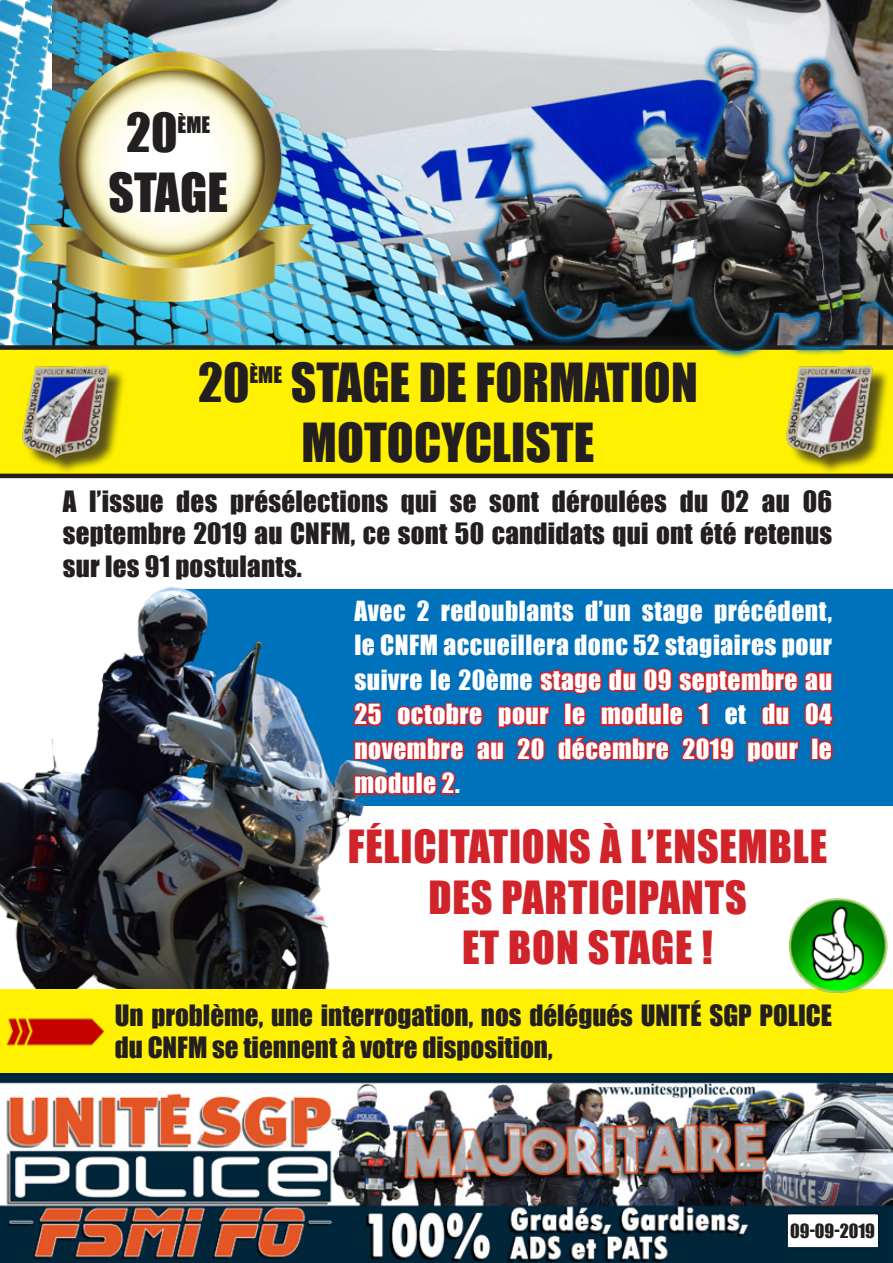
<style>
.page{position:relative;width:893px;height:1263px;background:#fff}
.page>*{position:absolute;margin:0;border:0;box-sizing:border-box;transform-origin:0 0}
.t1{font:49.5px "Impact";color:#231f20}
.t2{font:42px "Impact";letter-spacing:.02em;color:#d1232a}
.t3{font:27px/32.4px "Impact";letter-spacing:.01em;color:#231f20}
.t4{font:25.5px/34.5px "Impact";letter-spacing:.02em;color:#fff}
.t5{font:21px "Impact";color:#231f20}
.t6{font:18px "Impact";color:#231f20}
</style>
<div class="page">
<img style="left:535px;top:0;width:358px;height:36px">
<div style="left:170px;top:589px;width:723px;height:216px;background:#0071bb"></div>
<img style="left:0;top:587px;width:415px;height:402px">
<div style="left:0;top:989px;width:893px;height:206px;background:#fff101"></div>
<img style="left:0;top:0;width:535px;height:345px">
<svg style="left:0;top:345px;width:893px;height:133px;background:#f0e303"></svg>
<img style="left:0;top:1074px;width:893px;height:188px">
<div style="left:788px;top:1215px;width:89px;height:32px;background:#fff"></div>
<img style="left:468px;top:36px;width:425px;height:318px">
<img style="left:6px;top:1018px;width:98px;height:28px">
<img style="left:789px;top:898px;width:99px;height:95px">
<div style="left:789px;top:369px;width:101px;height:105px;background:#231f20;opacity:.75"></div>
<img style="left:783px;top:360px;width:93px;height:103px">
<svg style="left:351px;top:665px;width:483px;height:133px"></svg>
<div style="left:25px;top:369px;width:101px;height:105px;background:#231f20;opacity:.75"></div>
<img style="left:19px;top:360px;width:93px;height:103px">
<img style="left:12px;top:18px;width:317px;height:317px">
<p class="t1" style="left:126px;top:94px;width:53px">20</p>
<p class="t5" style="left:178px;top:108px;width:34px">ÈME</p>
<p class="t1" style="left:108px;top:154px;width:121px">STAGE</p>
<p class="t1" style="left:198px;top:344px;width:53px">20</p>
<p class="t5" style="left:250px;top:358px;width:34px">ÈME</p>
<p class="t1" style="left:291px;top:344px;width:409px">STAGE DE FORMATION</p>
<p class="t1" style="left:302px;top:404px;width:294px">MOTOCYCLISTE</p>
<p class="t3" style="left:63px;top:484px;width:771px">A l’issue des présélections qui se sont déroulées du 02 au 06</p>
<p class="t3" style="left:63px;top:517px;width:771px">septembre 2019 au CNFM, ce sont 50 candidats qui ont été retenus sur les 91 postulants.</p>
<p class="t4" style="left:354px;top:593px;width:479px">Avec 2 redoublants d’un stage précédent,</p>
<p class="t4" style="left:354px;top:627px;width:479px">le CNFM accueillera donc 52 stagiaires pour suivre le 20ème stage du 09 septembre au</p>
<p class="t4" style="left:354px;top:696px;width:479px">25 octobre pour le module 1 et du 04</p>
<p class="t4" style="left:354px;top:731px;width:479px">novembre au 20 décembre 2019 pour le</p>
<p class="t4" style="left:354px;top:765px;width:107px">module 2.</p>
<p class="t2" style="left:348px;top:814px;width:481px">FÉLICITATIONS À L’ENSEMBLE</p>
<p class="t2" style="left:428px;top:865px;width:320px">DES PARTICIPANTS</p>
<p class="t2" style="left:462px;top:915px;width:252px">ET BON STAGE !</p>
<p class="t3" style="left:115px;top:998px;width:719px">Un problème, une interrogation, nos délégués UNITÉ SGP POLICE du CNFM se tiennent à votre disposition,</p>
<p class="t6" style="left:790px;top:1217px;width:86px">09-09-2019</p>
</div>
